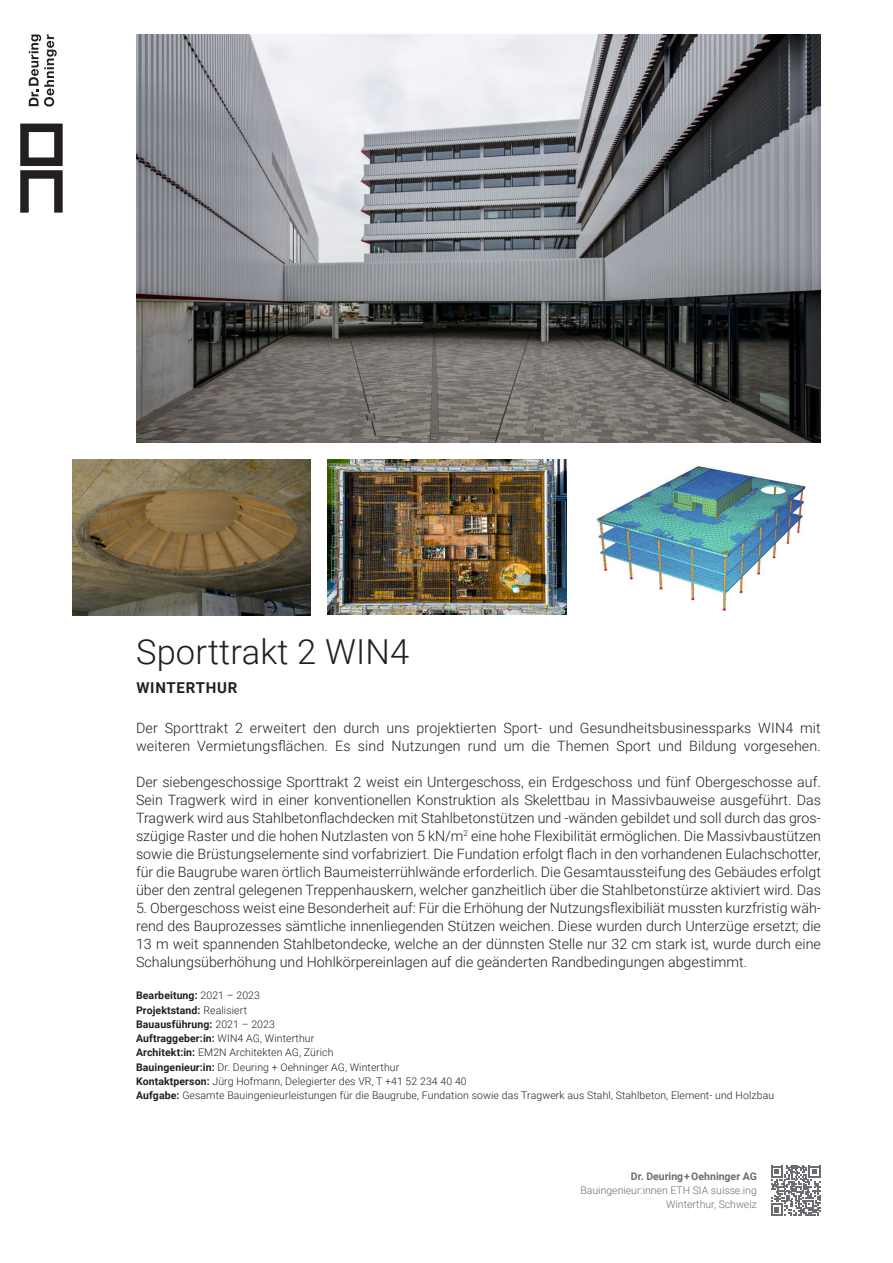
<style>
.page{position:relative;width:893px;height:1263px;background:#fff}
.page>*{position:absolute;margin:0;border:0;box-sizing:border-box;transform-origin:0 0}
.t1{font:300 34.5px "Roboto";letter-spacing:.005em;color:#231f20}
.t2{font:700 15px "Roboto";letter-spacing:.05em;color:#231f20}
.t3{font:300 14.25px/18px "Roboto";letter-spacing:.01em;color:#231f20;text-align:justify}
.t4{font:300 10.5px "Roboto";letter-spacing:.01em;color:#231f20}
.t5{font:700 10.5px "Roboto";letter-spacing:.01em;color:#231f20}
.t6{font:300 10.5px/14.2px "Roboto";color:#6c6d70;text-align:right}
.t7{font:700 10.5px "Roboto";color:#6c6d70}
.s1{font-weight:300}
.s2{font-weight:700}
</style>
<div class="page">
<img style="left:596px;top:465px;width:210px;height:146px">
<img style="left:327px;top:459px;width:239px;height:156px">
<img style="left:72px;top:460px;width:238px;height:155px">
<img style="left:136px;top:35px;width:685px;height:408px">
<svg style="left:29px;top:35px;width:28px;height:72px"></svg>
<svg style="left:20px;top:124px;width:43px;height:89px"></svg>
<svg style="left:771px;top:1165px;width:50px;height:1px"></svg>
<svg style="left:771px;top:1166px;width:50px;height:50px"></svg>
<p class="t1" style="left:136px;top:628px;width:275px">Sporttrakt 2 WIN4</p>
<p class="t2" style="left:136px;top:677px;width:102px">WINTERTHUR</p>
<p class="t3" style="left:136px;top:718px;width:686px">Der Sporttrakt 2 erweitert den durch uns projektierten Sport- und Gesundheitsbusinessparks WIN4 mit weiteren Vermietungsflächen. Es sind Nutzungen rund um die Themen Sport und Bildung vorgesehen.</p>
<p class="t3" style="left:136px;top:772px;width:686px">Der siebengeschossige Sporttrakt 2 weist ein Untergeschoss, ein Erdgeschoss und fünf Obergeschosse auf.<br>Sein Tragwerk wird in einer konventionellen Konstruktion als Skelettbau in Massivbauweise ausgeführt. Das Tragwerk wird aus Stahlbetonflachdecken mit Stahlbetonstützen und -wänden gebildet und soll durch das gros&shy;szügige Raster und die hohen Nutzlasten von 5 kN/m<sup>2</sup> eine hohe Flexibilität ermöglichen. Die Massivbaustützen sowie die Brüstungselemente sind vorfabriziert. Die Fundation erfolgt flach in den vorhandenen Eulachschotter, für die Baugrube waren örtlich Baumeisterrühlwände erforderlich. Die Gesamtaussteifung des Gebäudes erfolgt über den zentral gelegenen Treppenhauskern, welcher ganzheitlich über die Stahlbetonstürze aktiviert wird. Das</p>
<p class="t3" style="left:136px;top:898px;width:686px">5. Obergeschoss weist eine Besonderheit auf: Für die Erhöhung der Nutzungsflexibiliät mussten kurzfristig wäh&shy;rend des Bauprozesses sämtliche innenliegenden Stützen weichen. Diese wurden durch Unterzüge ersetzt; die 13 m weit spannenden Stahlbetondecke, welche an der dünnsten Stelle nur 32 cm stark ist, wurde durch eine Schalungsüberhöhung und Hohlkörpereinlagen auf die geänderten Randbedingungen abgestimmt.</p>
<p class="t5" style="left:136px;top:988px;width:125px">Bearbeitung: <span class="s1">2021 – 2023</span></p>
<p class="t5" style="left:136px;top:1002px;width:112px">Projektstand: <span class="s1">Realisiert</span></p>
<p class="t5" style="left:136px;top:1017px;width:140px">Bauausführung: <span class="s1">2021 – 2023</span></p>
<p class="t4" style="left:136px;top:1031px;width:180px"><span class="s2">Auftraggeber:in:</span> WIN4 AG, Winterthur</p>
<p class="t4" style="left:136px;top:1045px;width:199px"><span class="s2">Architekt:in:</span> EM2N Architekten AG, Zürich</p>
<p class="t4" style="left:136px;top:1059px;width:265px"><span class="s2">Bauingenieur:in:</span> Dr. Deuring + Oehninger AG, Winterthur</p>
<p class="t4" style="left:136px;top:1074px;width:332px"><span class="s2">Kontaktperson:</span> Jürg Hofmann, Delegierter des VR, T +41 52 234 40 40</p>
<p class="t4" style="left:136px;top:1088px;width:640px"><span class="s2">Aufgabe:</span> Gesamte Bauingenieurleistungen für die Baugrube, Fundation sowie das Tragwerk aus Stahl, Stahlbeton, Element- und Holzbau</p>
<p class="t7" style="left:631px;top:1169px;width:127px">Dr. Deuring+Oehninger AG</p>
<p class="t6" style="left:580px;top:1183px;width:178px">Bauingenieur:innen ETH SIA suisse.ing<br>Winterthur, Schweiz</p>
</div>
